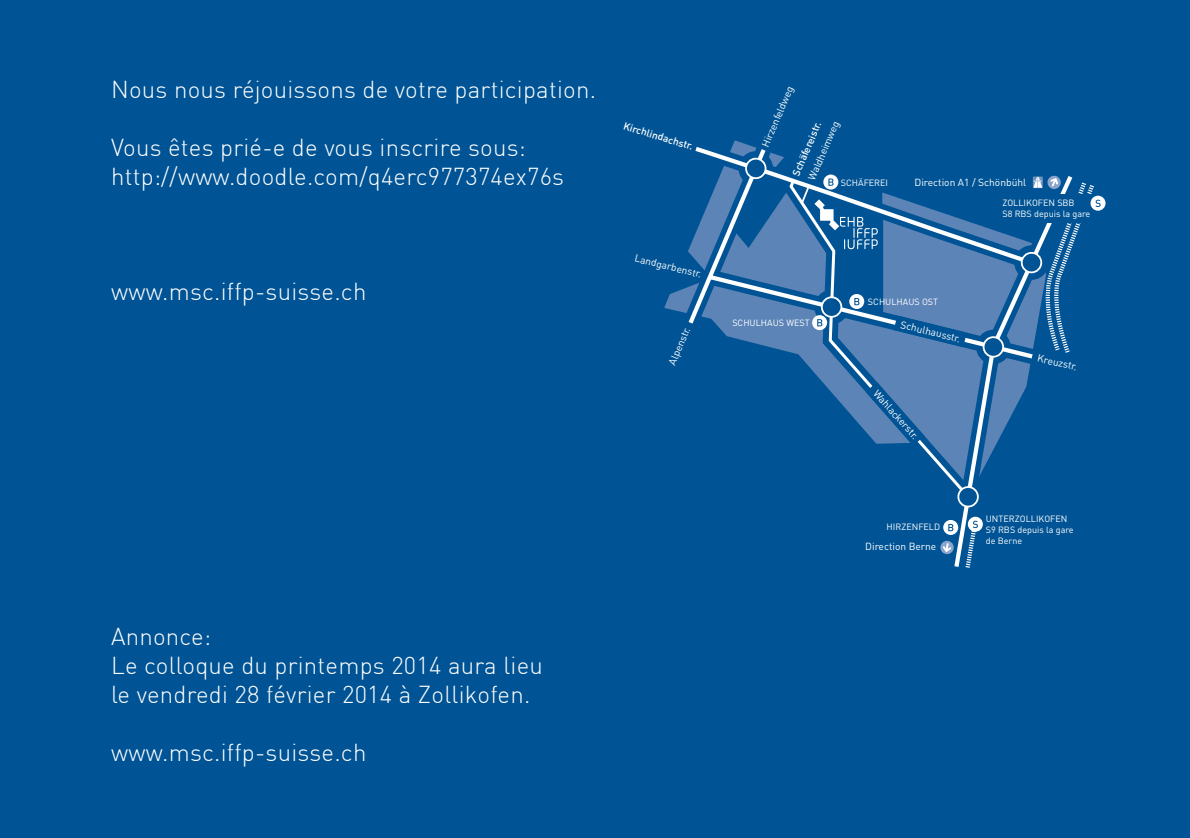
<style>
.page{position:relative;width:1190px;height:838px;background:#005495}
.page>*{position:absolute;margin:0;border:0;box-sizing:border-box;transform-origin:0 0}
.t1{font:300 24px/28.8px "DIN";letter-spacing:.01em;color:#fff}
.t2{font:10.2px "DIN";color:#fff}
.t3{font:500 10.2px "DIN";color:#fff}
.t4{font:9px/10.8px "DIN";color:#fff}
</style>
<div class="page">
<svg style="left:807px;top:364px;width:145px;height:117px"></svg>
<svg style="left:952px;top:364px;width:79px;height:203px"></svg>
<div style="left:958px;top:487px;width:20px;height:20px;background:#005495;border-radius:50%"></div>
<div style="left:957px;top:486px;width:22px;height:21px;border:2px solid #fff;border-radius:50%"></div>
<svg style="left:866px;top:382px;width:58px;height:64px"></svg>
<svg style="left:943px;top:520px;width:15px;height:15px"></svg>
<svg style="left:948px;top:524px;width:5px;height:7px"></svg>
<svg style="left:1091px;top:196px;width:15px;height:15px"></svg>
<div style="left:968px;top:517px;width:15px;height:15px;background:#fff;border-radius:50%"></div>
<svg style="left:963px;top:520px;width:17px;height:48px"></svg>
<div style="left:940px;top:541px;width:14px;height:13px;background:#8ba4cc;border-radius:50%"></div>
<svg style="left:943px;top:543px;width:8px;height:9px"></svg>
<svg style="left:684px;top:148px;width:417px;height:216px"></svg>
<p class="t1" style="left:111px;top:75px;width:486px">Nous nous réjouissons de votre participation.</p>
<p class="t1" style="left:111px;top:132px;width:455px">Vous êtes prié-e de vous inscrire sous: http://www.doodle.com/q4erc977374ex76s</p>
<p class="t1" style="left:111px;top:276px;width:257px">www.msc.iffp-suisse.ch</p>
<p class="t3" style="left:626px;top:119px;width:74px;rotate:17deg">Kirchlindachstr.</p>
<p class="t2" style="left:636px;top:251px;width:70px;rotate:14deg">Landgarbenstr.</p>
<p class="t2" style="left:666px;top:362px;width:42px;rotate:-67deg">Alpenstr.</p>
<p class="t1" style="left:111px;top:622px;width:433px">Annonce:<br>Le colloque du printemps 2014 aura lieu le vendredi 28 février 2014 à Zollikofen.</p>
<p class="t1" style="left:111px;top:737px;width:257px">www.msc.iffp-suisse.ch</p>
<p class="t2" style="left:759px;top:144px;width:67px;rotate:-67deg">Hirzenfeldweg</p>
<p class="t2" style="left:805px;top:177px;width:65px;rotate:-67deg">Waldheimweg</p>
<p class="t3" style="left:790px;top:173px;width:59px;rotate:-67deg">Schäfereistr.</p>
<p class="t4" style="left:841px;top:177px;width:49px">SCHÄFEREI</p>
<p class="t2" style="left:914px;top:176px;width:113px">Direction A1 / Schönbühl</p>
<p class="t4" style="left:732px;top:317px;width:79px">SCHULHAUS WEST</p>
<p class="t4" style="left:868px;top:296px;width:72px">SCHULHAUS OST</p>
<p class="t2" style="left:902px;top:318px;width:63px;rotate:14deg">Schulhausstr.</p>
<p class="t2" style="left:880px;top:387px;width:63px;rotate:48deg">Wahlackerstr.</p>
<p class="t4" style="left:1002px;top:197px;width:89px">ZOLLIKOFEN SBB<br>S8 RBS depuis la gare</p>
<p class="t2" style="left:1039px;top:351px;width:42px;rotate:13deg">Kreuzstr.</p>
<p class="t4" style="left:887px;top:521px;width:55px">HIRZENFELD</p>
<p class="t4" style="left:986px;top:513px;width:89px">UNTERZOLLIKOFEN<br>S9 RBS depuis la gare de Berne</p>
<p class="t2" style="left:865px;top:540px;width:73px">Direction Berne</p>
</div>
